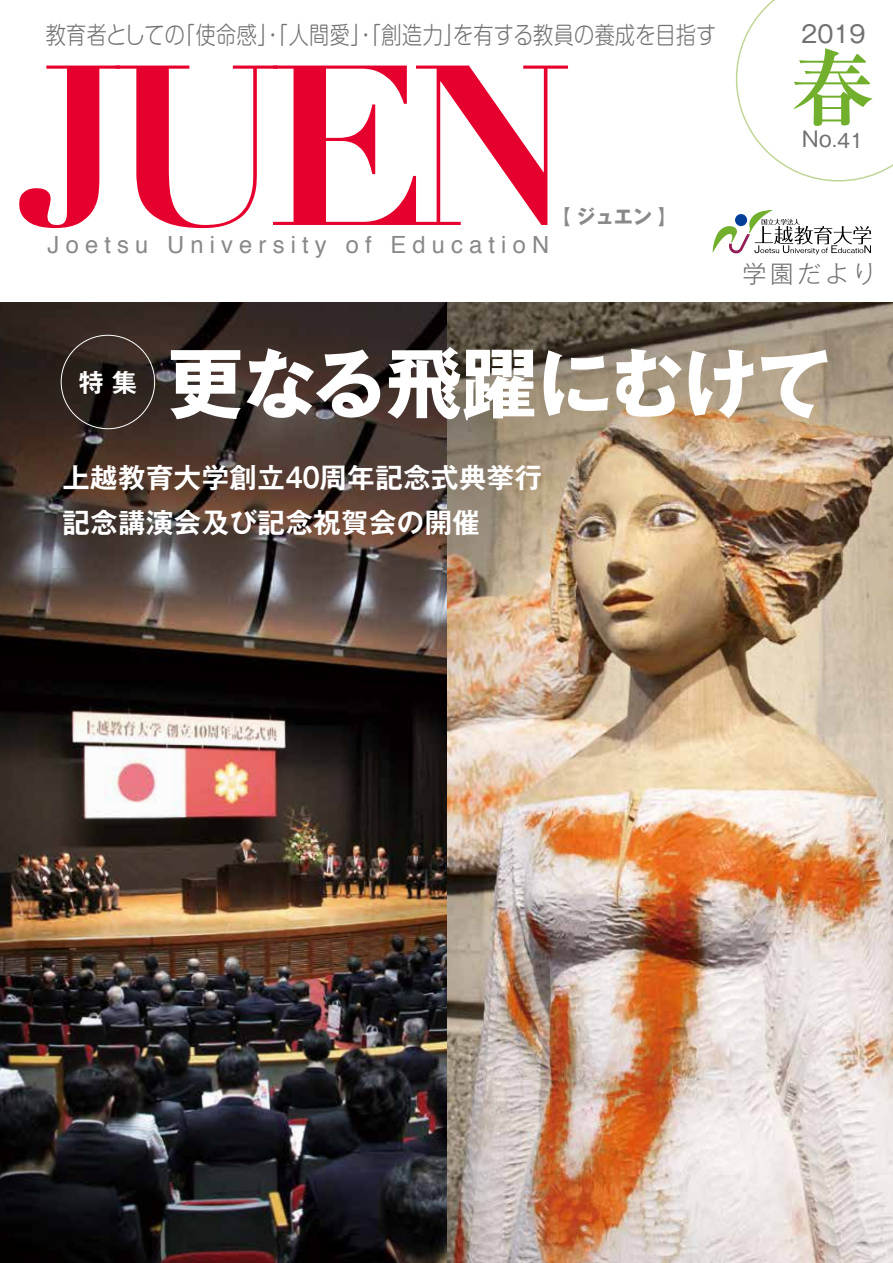
<style>
.page{position:relative;width:893px;height:1263px;background:#fff}
.page>*{position:absolute;margin:0;border:0;box-sizing:border-box;transform-origin:0 0}
.t1{font:700 223.95px "Didot";color:#e6002d}
.t2{font:700 83.4px "Ryumin Pro";color:#72af2d}
.t3{font:700 76.05px "Gothic MB101 Pro";letter-spacing:-.03em;color:#fff}
.t4{font:700 27.3px/44.7px "Gothic MB101 Pro De";letter-spacing:.02em;color:#fff}
.t5{font:700 25.05px "Gothic MB101 Pro De";color:#fff}
.t6{font:300 24px "Shin M Go Pro";letter-spacing:.02em;color:#727171;scale:.84 1}
.t7{font:300 24px "Shin M Go Pro";letter-spacing:-.01em;color:#727171;scale:.84 1}
.t8{font:300 24px "Gothic MB101 Pro";letter-spacing:.14em;color:#727171}
.t9{font:23.7px "Helvetica";letter-spacing:.26em;color:#898989}
.t10{font:23.4px "Gothic MB101 Pro";color:#727171}
.t11{font:700 19.2px "Gothic MB101 Pro";color:#898989}
.t12{font:19.2px "Gothic MB101 Pro";color:#727171}
.s1{font-size:21px}
</style>
<div class="page">
<img style="left:0;top:303px;width:893px;height:960px">
<svg style="left:735px;top:0;width:158px;height:182px"></svg>
<svg style="left:713px;top:210px;width:158px;height:44px"></svg>
<p class="t6" style="left:175px;top:16px;width:645px">「使命感」・「人間愛」・「創造力を有する教員の養成を目指す</p>
<p class="t7" style="left:46px;top:16px;width:167px">教育者としての</p>
<p class="t6" style="left:443px;top:16px;width:25px">」</p>
<h1 class="t1" style="left:14px;top:8px;width:561px">JUEN</h1>
<p class="t11" style="left:551px;top:200px;width:127px">【ジュエン【</p>
<p class="t9" style="left:48px;top:226px;width:102px">Joetsu</p>
<p class="t9" style="left:167px;top:226px;width:161px">University</p>
<p class="t9" style="left:346px;top:226px;width:27px">o f</p>
<p class="t9" style="left:390px;top:226px;width:160px">Educatio N</p>
<p class="t10" style="left:801px;top:14px;width:66px">2019</p>
<h2 class="t2" style="left:791px;top:22px;width:85px">春</h2>
<p class="t12" style="left:802px;top:125px;width:63px"><span class="s1">No</span>.41</p>
<p class="t8" style="left:742px;top:254px;width:135px">学園だより</p>
<p class="t5" style="left:79px;top:361px;width:60px">特集</p>
<h3 class="t3" style="left:168px;top:321px;width:666px">更なる飛躍にむけて</h3>
<p class="t4" style="left:62px;top:452px;width:481px">上越教育大学創立40周年記念式典挙行記念講演会及び記念祝賀会の開催</p>
</div>
